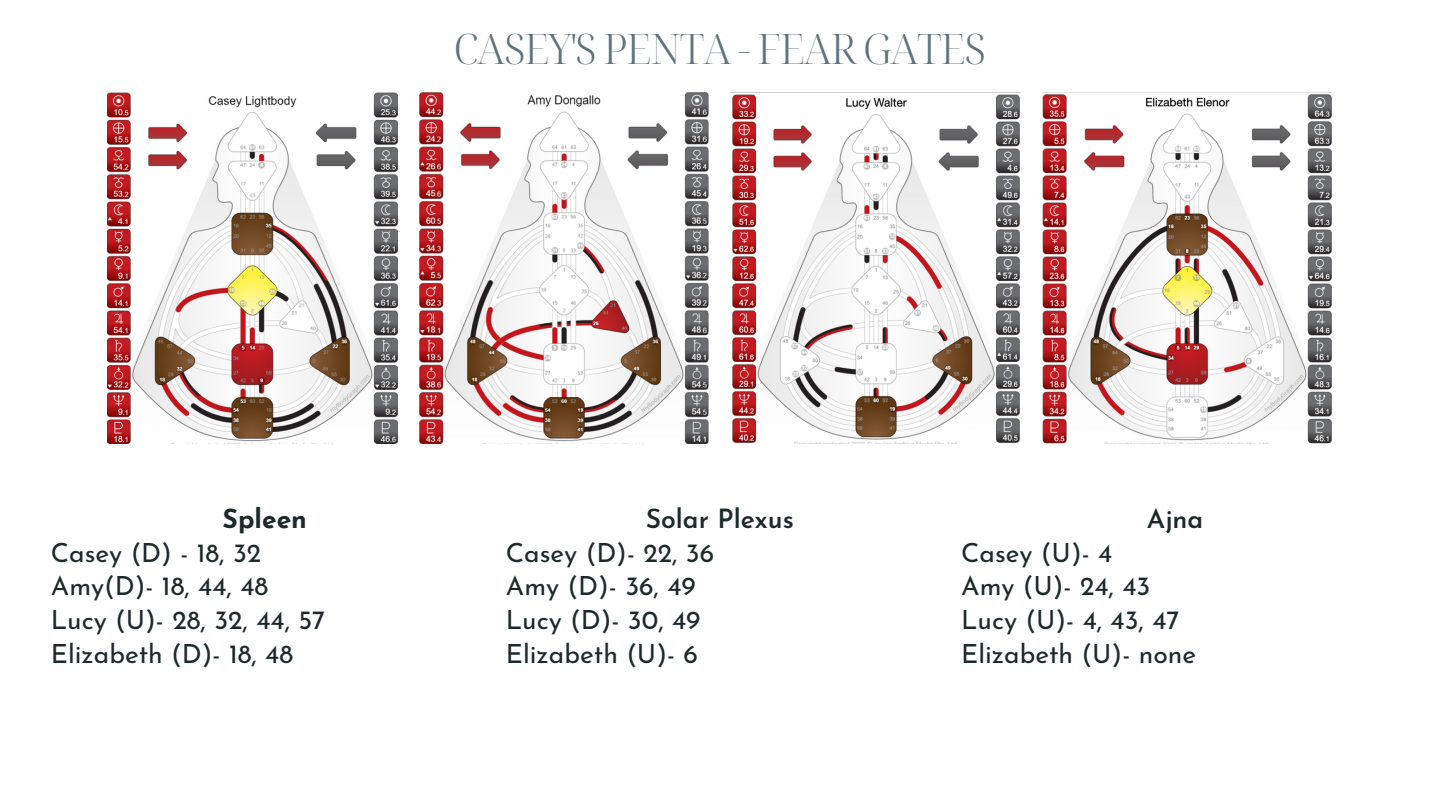
<style>
.page{position:relative;width:1440px;height:810px;background:#fff}
.page>*{position:absolute;margin:0;border:0;box-sizing:border-box;transform-origin:0 0}
.t1{font:300 42px "Noto Serif Display";letter-spacing:-.035em;color:#60737b}
.t2{font:26.5px "Josefin Sans";color:#1e292b}
.t3{font:600 26.5px "Josefin Sans";color:#1e292b}
.t4{font:700 26.5px "Josefin Sans";color:#1e292b}
</style>
<div class="page">
<img style="left:108px;top:92px;width:289px;height:352px">
<img style="left:419px;top:92px;width:290px;height:352px">
<img style="left:731px;top:92px;width:289px;height:352px">
<img style="left:1042px;top:92px;width:290px;height:352px">
<p class="t1" style="left:454px;top:19px;width:534px">CASEY'S PENTA - FEAR GATES</p>
<p class="t4" style="left:223px;top:508px;width:86px">Spleen</p>
<p class="t2" style="left:51px;top:542px;width:212px">Casey (D) - 18, 32</p>
<p class="t2" style="left:51px;top:575px;width:219px">Amy(D)- 18, 44, 48</p>
<p class="t2" style="left:51px;top:609px;width:276px">Lucy (U)- 28, 32, 44, 57</p>
<p class="t2" style="left:51px;top:643px;width:244px">Elizabeth (D)- 18, 48</p>
<p class="t3" style="left:646px;top:508px;width:150px">Solar Plexus</p>
<p class="t2" style="left:506px;top:542px;width:210px">Casey (D)- 22, 36</p>
<p class="t2" style="left:506px;top:575px;width:191px">Amy (D)- 36, 49</p>
<p class="t2" style="left:506px;top:609px;width:196px">Lucy (D)- 30, 49</p>
<p class="t2" style="left:506px;top:643px;width:194px">Elizabeth (U)- 6</p>
<p class="t3" style="left:1147px;top:508px;width:58px">Ajna</p>
<p class="t2" style="left:961px;top:542px;width:153px">Casey (U)- 4</p>
<p class="t2" style="left:961px;top:575px;width:191px">Amy (U)- 24, 43</p>
<p class="t2" style="left:961px;top:609px;width:220px">Lucy (U)- 4, 43, 47</p>
<p class="t2" style="left:961px;top:643px;width:237px">Elizabeth (U)- none</p>
</div>
